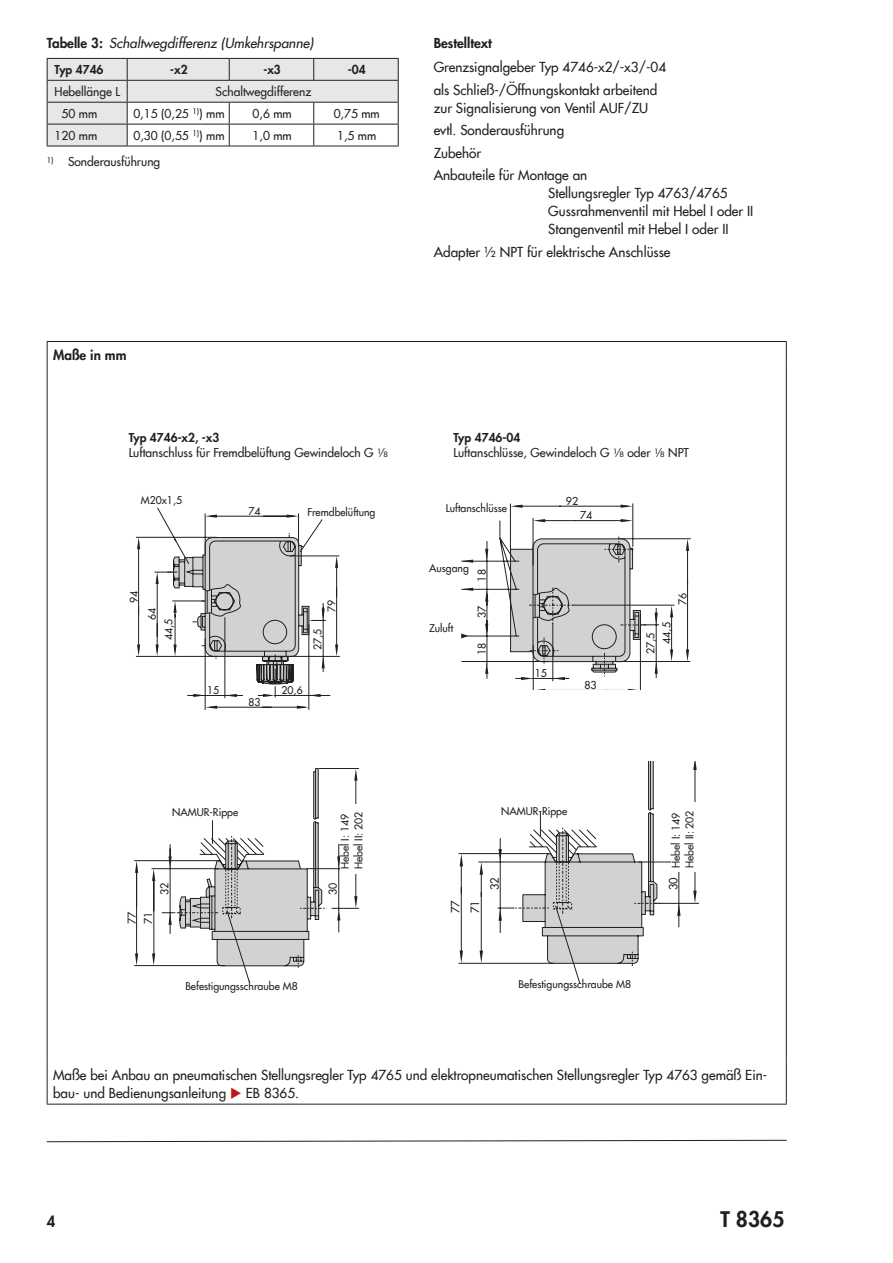
<style>
.page{position:relative;width:893px;height:1263px;background:#fff}
.page>*{position:absolute;margin:0;border:0;box-sizing:border-box;transform-origin:0 0}
.t1{font:800 21px "Futura Com";color:#231f20}
.t2{font:800 15px "Futura Com";color:#231f20}
.t3{font:500 13.5px/22.5px "Futura Com";color:#231f20}
.t4{font:italic 500 13.5px "Futura Com";color:#231f20}
.t5{font:800 13.5px "Futura Com";color:#231f20}
.t6{font:500 12px/15px "Futura Com";color:#231f20}
.t7{font:800 12px "Futura Com";color:#231f20}
.t8{font:11.1px/19.6px "Futura";color:#231f20}
.t9{font:10.65px/16.4px "Futura";color:#231f20}
.t10{font:500 10.5px/13.5px "Futura Com";color:#231f20}
.t11{font:10.35px/16.8px "Futura";color:#231f20}
.s1{font-weight:800;font-style:normal}
.s2{font-weight:800}
.s3{font-size:9.3px}
.s4{font-size:7.35px}
.s5{color:#be151b}
</style>
<div class="page">
<svg style="left:46px;top:1139px;width:741px;height:3px"></svg>
<svg style="left:47px;top:58px;width:352px;height:88px"></svg>
<hr style="left:47px;top:146px;width:80px;height:1px;background:#231f20">
<hr style="left:127px;top:146px;width:102px;height:1px;background:#231f20">
<hr style="left:229px;top:146px;width:85px;height:1px;background:#231f20">
<hr style="left:314px;top:146px;width:85px;height:1px;background:#231f20">
<hr style="left:47px;top:341px;width:740px;height:1px;background:#231f20">
<svg style="left:47px;top:342px;width:1px;height:24px"></svg>
<svg style="left:786px;top:342px;width:1px;height:24px"></svg>
<hr style="left:47px;top:366px;width:1px;height:694px;background:#231f20">
<hr style="left:786px;top:366px;width:1px;height:694px;background:#231f20">
<hr style="left:47px;top:1060px;width:1px;height:44px;background:#231f20">
<hr style="left:786px;top:1060px;width:1px;height:44px;background:#231f20">
<hr style="left:47px;top:1104px;width:740px;height:1px;background:#231f20">
<svg style="left:135px;top:507px;width:205px;height:203px"></svg>
<svg style="left:134px;top:768px;width:225px;height:199px"></svg>
<svg style="left:168px;top:768px;width:158px;height:213px"></svg>
<div style="left:340px;top:804px;width:26px;height:69px;background:#fff"></div>
<svg style="left:458px;top:761px;width:241px;height:222px"></svg>
<svg style="left:515px;top:761px;width:147px;height:205px"></svg>
<div style="left:671px;top:803px;width:26px;height:69px;background:#fff"></div>
<svg style="left:461px;top:503px;width:230px;height:187px"></svg>
<p class="t4" style="left:47px;top:33px;width:268px"><span class="s1">Tabelle 3:</span> Schaltwegdifferenz (Umkehrspanne)</p>
<p class="t7" style="left:55px;top:61px;width:50px">Typ 4746</p>
<p class="t7" style="left:170px;top:61px;width:19px">-x2</p>
<p class="t7" style="left:264px;top:61px;width:19px">-x3</p>
<p class="t7" style="left:348px;top:61px;width:19px">-04</p>
<p class="t6" style="left:55px;top:84px;width:67px">Hebellänge L</p>
<p class="t6" style="left:216px;top:84px;width:97px">Schaltwegdifferenz</p>
<p class="t6" style="left:62px;top:106px;width:37px">50 mm</p>
<p class="t6" style="left:133px;top:106px;width:93px">0,15 (0,25 <sup>1)</sup>) mm</p>
<p class="t6" style="left:253px;top:106px;width:41px">0,6 mm</p>
<p class="t6" style="left:334px;top:106px;width:48px">0,75 mm</p>
<p class="t6" style="left:55px;top:127px;width:44px">120 mm</p>
<p class="t6" style="left:133px;top:127px;width:93px">0,30 (0,55 <sup>1)</sup>) mm</p>
<p class="t6" style="left:253px;top:127px;width:41px">1,0 mm</p>
<p class="t6" style="left:337px;top:127px;width:41px">1,5 mm</p>
<p class="t6" style="left:47px;top:153px;width:115px"><sup>1)</sup> Sonderausführung</p>
<p class="t5" style="left:434px;top:32px;width:60px">Bestelltext</p>
<p class="t3" style="left:434px;top:55px;width:234px">Grenzsignalgeber Typ 4746-x2/-x3/-04 als Schließ-/Öffnungskontakt arbeitend</p>
<p class="t3" style="left:434px;top:96px;width:216px">zur Signalisierung von Ventil AUF/ZU evtl. Sonderausführung<br>Zubehör<br>Anbauteile für Montage an</p>
<p class="t3" style="left:548px;top:183px;width:207px;line-height:18px">Stellungsregler Typ 4763/4765<br>Gussrahmenventil mit Hebel I oder II<br>Stangenventil mit Hebel I oder II</p>
<p class="t3" style="left:434px;top:240px;width:238px">Adapter ½ NPT für elektrische Anschlüsse</p>
<p class="t5" style="left:53px;top:345px;width:75px">Maße in mm</p>
<p class="t6" style="left:129px;top:430px;width:261px"><span class="s2">Typ 4746-x2, -x3<br></span>Luftanschluss für Fremdbelüftung Gewindeloch G <sup>1</sup><span class="s3">/</span><span class="s4">8</span></p>
<p class="t6" style="left:454px;top:430px;width:237px"><span class="s2">Typ 4746-04<br></span>Luftanschlüsse, Gewindeloch G <sup>1</sup><span class="s3">/</span><span class="s4">8</span> oder <sup>1</sup><span class="s3">/</span><span class="s4">8</span> NPT</p>
<p class="t11" style="left:141px;top:492px;width:43px">M20x1,5</p>
<p class="t11" style="left:249px;top:502px;width:14px">74</p>
<p class="t10" style="left:308px;top:505px;width:69px">Fremdbelüftung</p>
<p class="t10" style="left:446px;top:501px;width:63px">Luftanschlüsse</p>
<p class="t9" style="left:566px;top:492px;width:14px">92</p>
<p class="t9" style="left:580px;top:507px;width:14px">74</p>
<p class="t11" style="left:125px;top:603px;width:14px;rotate:-90deg">94</p>
<p class="t11" style="left:144px;top:640px;width:33px;text-indent:20px;rotate:-90deg">64<br>44,5</p>
<p class="t11" style="left:323px;top:612px;width:14px;rotate:-90deg">79</p>
<p class="t11" style="left:309px;top:650px;width:23px;rotate:-90deg">27,5</p>
<p class="t10" style="left:429px;top:560px;width:41px">Ausgang</p>
<p class="t10" style="left:429px;top:621px;width:26px">Zuluft</p>
<p class="t9" style="left:474px;top:581px;width:14px;rotate:-90deg">18</p>
<p class="t9" style="left:474px;top:618px;width:14px;rotate:-90deg">37</p>
<p class="t9" style="left:474px;top:655px;width:14px;rotate:-90deg">18</p>
<p class="t9" style="left:674px;top:605px;width:14px;rotate:-90deg">76</p>
<p class="t9" style="left:658px;top:644px;width:23px;rotate:-90deg">44,5</p>
<p class="t9" style="left:642px;top:654px;width:23px;rotate:-90deg">27,5</p>
<p class="t9" style="left:535px;top:665px;width:14px">15</p>
<p class="t11" style="left:207px;top:682px;width:14px">15</p>
<p class="t11" style="left:249px;top:694px;width:14px">83</p>
<p class="t11" style="left:282px;top:682px;width:23px">20,6</p>
<p class="t9" style="left:584px;top:677px;width:14px">83</p>
<p class="t10" style="left:172px;top:805px;width:67px">NAMUR-Rippe</p>
<p class="t10" style="left:338px;top:869px;width:59px;rotate:-90deg">Hebel I: 149<br>Hebel II: 202</p>
<p class="t9" style="left:342px;top:850px;width:20px;rotate:-90deg">148</p>
<p class="t10" style="left:501px;top:804px;width:67px">NAMUR-Rippe</p>
<p class="t10" style="left:669px;top:868px;width:59px;rotate:-90deg">Hebel I: 149<br>Hebel II: 202</p>
<p class="t8" style="left:679px;top:842px;width:21px;rotate:-90deg">148</p>
<p class="t9" style="left:156px;top:895px;width:14px;rotate:-90deg">32</p>
<p class="t9" style="left:325px;top:895px;width:14px;rotate:-90deg">30</p>
<p class="t8" style="left:485px;top:890px;width:14px;rotate:-90deg">32</p>
<p class="t8" style="left:664px;top:890px;width:14px;rotate:-90deg">30</p>
<p class="t9" style="left:124px;top:924px;width:14px;rotate:-90deg">77<br>71</p>
<p class="t8" style="left:446px;top:913px;width:15px;rotate:-90deg">77<br>71</p>
<p class="t10" style="left:185px;top:979px;width:114px">Befestigungsschraube M8</p>
<p class="t10" style="left:519px;top:977px;width:114px">Befestigungsschraube M8</p>
<p class="t3" style="left:53px;top:1065px;width:716px;line-height:18px">Maße bei Anbau an pneumatischen Stellungsregler Typ 4765 und elektropneumatischen Stellungsregler Typ 4763 gemäß Ein&shy;bau- und Bedienungsanleitung <span class="s5">◆</span> EB 8365.</p>
<p class="t2" style="left:47px;top:1210px;width:10px">4</p>
<h1 class="t1" style="left:720px;top:1203px;width:66px">T 8365</h1>
</div>
